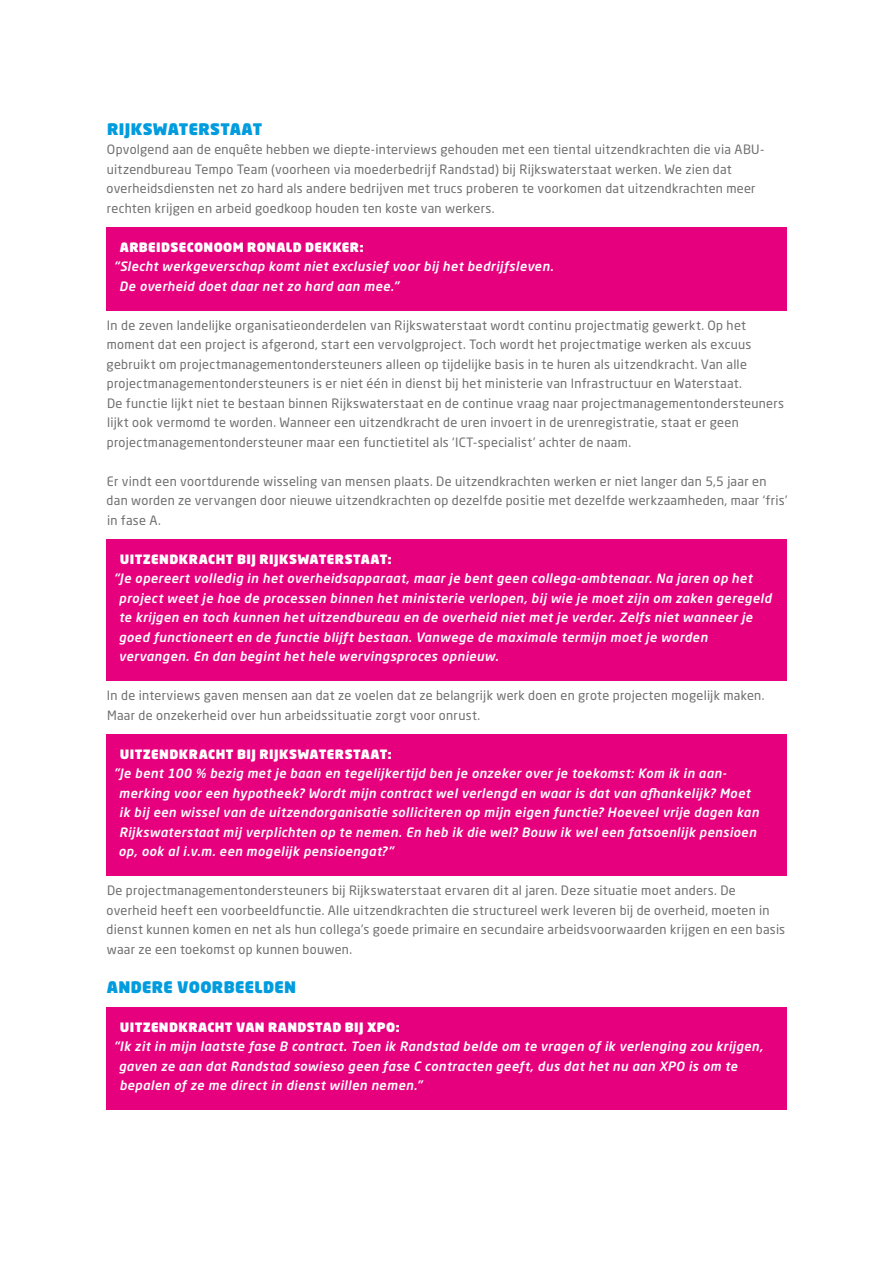
<style>
.page{position:relative;width:893px;height:1263px;background:#fff}
.page>*{position:absolute;margin:0;border:0;box-sizing:border-box;transform-origin:0 0}
.H3_10_5pt_BL{font:900 15.75px "Neo Sans Pro";letter-spacing:.02em;color:#009cde}
.BW_Body-_A4_corp{font:12.75px/19.5px "Neo Sans Pro";letter-spacing:.02em;color:#706f6f}
.QUOTE_PLAT{font:italic 500 12.75px/19.5px "Neo Sans Pro";letter-spacing:.035em;color:#fff}
.QUOTE_PLAT-2{font:900 12.75px "Neo Sans Pro";letter-spacing:.035em;color:#fff}
.QUOTE_KOP{font:900 12.75px "Neo Sans Pro";letter-spacing:.03em;color:#fff}
</style>
<div class="page">
<div style="left:106px;top:227px;width:681px;height:45px;background:#e6007d"></div>
<div style="left:106px;top:247px;width:681px;height:64px;background:#e6007d"></div>
<div style="left:106px;top:539px;width:681px;height:45px;background:#e6007d"></div>
<div style="left:106px;top:559px;width:681px;height:122px;background:#e6007d"></div>
<div style="left:106px;top:734px;width:681px;height:45px;background:#e6007d"></div>
<div style="left:106px;top:754px;width:681px;height:122px;background:#e6007d"></div>
<div style="left:106px;top:1007px;width:681px;height:45px;background:#e6007d"></div>
<div style="left:106px;top:1027px;width:681px;height:83px;background:#e6007d"></div>
<p class="H3_10_5pt_BL" style="left:107px;top:118px;width:156px">RIJKSWATERSTAAT</p>
<p class="BW_Body-_A4_corp" style="left:107px;top:140px;width:659px">Opvolgend aan de enquête hebben we diepte-interviews gehouden met een tiental uitzendkrachten die via ABU&shy;uitzendbureau Tempo Team (voorheen via moederbedrijf Randstad) bij Rijkswaterstaat werken. We zien dat overheidsdiensten net zo hard als andere bedrijven met trucs proberen te voorkomen dat uitzendkrachten meer rechten krijgen en arbeid goedkoop houden ten koste van werkers.</p>
<p class="QUOTE_KOP" style="left:120px;top:238px;width:245px">ARBEIDSECONOOM RONALD DEKKER:</p>
<p class="QUOTE_PLAT" style="left:119px;top:256px;width:436px;text-indent:-5px">“Slecht werkgeverschap komt niet exclusief voor bij het bedrijfsleven.<br>De overheid doet daar net zo hard aan mee.”</p>
<p class="BW_Body-_A4_corp" style="left:107px;top:315px;width:646px">In de zeven landelijke organisatieonderdelen van Rijkswaterstaat wordt continu projectmatig gewerkt. Op het moment dat een project is afgerond, start een vervolgproject. Toch wordt het projectmatige werken als excuus gebruikt om projectmanagementondersteuners alleen op tijdelijke basis in te huren als uitzendkracht. Van alle projectmanagementondersteuners is er niet één in dienst bij het ministerie van Infrastructuur en Waterstaat.</p>
<p class="BW_Body-_A4_corp" style="left:107px;top:393px;width:679px">De functie lijkt niet te bestaan binnen Rijkswaterstaat en de continue vraag naar projectmanagementondersteuners lijkt ook vermomd te worden. Wanneer een uitzendkracht de uren invoert in de urenregistratie, staat er geen projectmanagementondersteuner maar een functietitel als ‘ICT-specialist’ achter de naam.</p>
<p class="BW_Body-_A4_corp" style="left:107px;top:471px;width:682px">Er vindt een voortdurende wisseling van mensen plaats. De uitzendkrachten werken er niet langer dan 5,5 jaar en dan worden ze vervangen door nieuwe uitzendkrachten op dezelfde positie met dezelfde werkzaamheden, maar ‘fris’ in fase A.</p>
<p class="QUOTE_PLAT-2" style="left:120px;top:550px;width:273px">UITZENDKRACHT BIJ RIJKSWATERSTAAT:</p>
<p class="QUOTE_PLAT" style="left:119px;top:568px;width:654px;text-indent:-5px">“Je opereert volledig in het overheidsapparaat, maar je bent geen collega-ambtenaar. Na jaren op het project weet je hoe de processen binnen het ministerie verlopen, bij wie je moet zijn om zaken geregeld te krijgen en toch kunnen het uitzendbureau en de overheid niet met je verder. Zelfs niet wanneer je goed functioneert en de functie blijft bestaan. Vanwege de maximale termijn moet je worden vervangen. En dan begint het hele wervingsproces opnieuw.</p>
<p class="BW_Body-_A4_corp" style="left:107px;top:686px;width:659px">In de interviews gaven mensen aan dat ze voelen dat ze belangrijk werk doen en grote projecten mogelijk maken.<br>Maar de onzekerheid over hun arbeidssituatie zorgt voor onrust.</p>
<p class="QUOTE_PLAT-2" style="left:120px;top:745px;width:273px">UITZENDKRACHT BIJ RIJKSWATERSTAAT:</p>
<p class="QUOTE_PLAT" style="left:119px;top:763px;width:642px;text-indent:-5px">”Je bent 100 % bezig met je baan en tegelijkertijd ben je onzeker over je toekomst: Kom ik in aan&shy;merking voor een hypotheek? Wordt mijn contract wel verlengd en waar is dat van afhankelijk? Moet ik bij een wissel van de uitzendorganisatie solliciteren op mijn eigen functie? Hoeveel vrije dagen kan Rijkswaterstaat mij verplichten op te nemen. En heb ik die wel? Bouw ik wel een fatsoenlijk pensioen op, ook al i.v.m. een mogelijk pensioengat?”</p>
<p class="BW_Body-_A4_corp" style="left:107px;top:881px;width:680px">De projectmanagementondersteuners bij Rijkswaterstaat ervaren dit al jaren. Deze situatie moet anders. De overheid heeft een voorbeeldfunctie. Alle uitzendkrachten die structureel werk leveren bij de overheid, moeten in dienst kunnen komen en net als hun collega’s goede primaire en secundaire arbeidsvoorwaarden krijgen en een basis waar ze een toekomst op kunnen bouwen.</p>
<p class="H3_10_5pt_BL" style="left:107px;top:976px;width:191px">ANDERE VOORBEELDEN</p>
<p class="QUOTE_KOP" style="left:120px;top:1018px;width:281px">UITZENDKRACHT VAN RANDSTAD BIJ XPO:</p>
<p class="QUOTE_PLAT" style="left:119px;top:1036px;width:646px;text-indent:-5px">“Ik zit in mijn laatste fase B contract. Toen ik Randstad belde om te vragen of ik verlenging zou krijgen, gaven ze aan dat Randstad sowieso geen fase C contracten geeft, dus dat het nu aan XPO is om te bepalen of ze me direct in dienst willen nemen.”</p>
</div>
